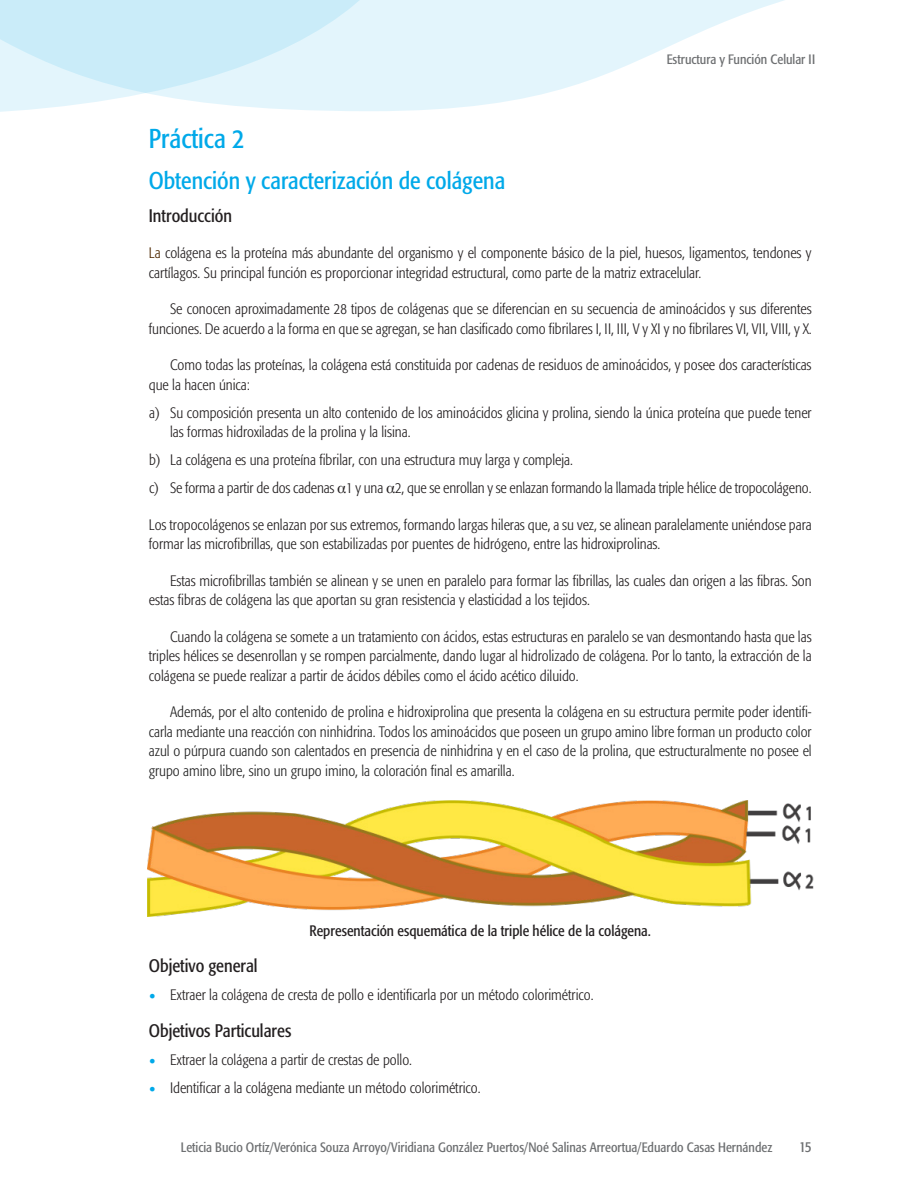
<style>
.page{position:relative;width:918px;height:1188px;background:#fff}
.page>*{position:absolute;margin:0;border:0;box-sizing:border-box;transform-origin:0 0}
.cabeza_13_pts_format{font:condensed 27px "Formata";color:#00a9e9}
.cabeza_azul_practica{font:condensed 24px "Formata";color:#00a9e9}
.subcabeza12_pts{font:condensed 18px "Formata";color:#231f20}
.texto_sangria{font:300 condensed 15px/19.5px "Formata";color:#231f20}
.inciso_0_5{font:300 condensed 15px/19.5px "Formata";color:#231f20}
._1er_parrafo{font:300 condensed 15px/19.5px "Formata";color:#231f20}
.texto_sangria-2{font:300 condensed 15px/19.5px "Formata";color:#222;text-align:justify}
.pie_de_imagen{font:condensed 15px "Formata";color:#231f20}
.t1{font:condensed 15px "Formata";color:#6d6f71}
.t2{font:condensed 13.5px "Formata";color:#6d6f71}
.s1{color:#4e2800}
.s2{font-family:"Times";font-weight:400;font-stretch:normal}
.s3{font-size:19.5px;color:#00a9e9}
</style>
<div class="page">
<svg style="left:0;top:0;width:784px;height:111px;fill:#e3f5fc"></svg>
<img style="left:147px;top:801px;width:666px;height:115px">
<p class="t2" style="left:667px;top:51px;width:150px">Estructura y Función Celular II</p>
<p class="cabeza_13_pts_format" style="left:149px;top:122px;width:97px">Práctica 2</p>
<p class="cabeza_azul_practica" style="left:149px;top:167px;width:358px">Obtención y caracterización de colágena</p>
<p class="subcabeza12_pts" style="left:149px;top:205px;width:85px">Introducción</p>
<p class="_1er_parrafo" style="left:149px;top:243px;width:664px"><span class="s1">La</span> colágena es la proteína más abundante del organismo y el componente básico de la piel, huesos, ligamentos, tendones y cartílagos. Su principal función es proporcionar integridad estructural, como parte de la matriz extracelular.</p>
<p class="texto_sangria" style="left:149px;top:299px;width:664px;text-align:right">Se conocen aproximadamente 28 tipos de colágenas que se diferencian en su secuencia de aminoácidos y sus diferentes funciones. De acuerdo a la forma en que se agregan, se han clasificado como fibrilares I, II, III, V y XI y no fibrilares VI, VII, VIII, y X.</p>
<p class="texto_sangria" style="left:149px;top:355px;width:664px;text-indent:21px">Como todas las proteínas, la colágena está constituida por cadenas de residuos de aminoácidos, y posee dos características que la hacen única:</p>
<p class="inciso_0_5" style="left:170px;top:403px;width:643px;text-indent:-21px">a) Su composición presenta un alto contenido de los aminoácidos glicina y prolina, siendo la única proteína que puede tener las formas hidroxiladas de la prolina y la lisina.</p>
<p class="inciso_0_5" style="left:149px;top:450px;width:425px">b) La colágena es una proteína fibrilar, con una estructura muy larga y compleja.</p>
<p class="inciso_0_5" style="left:149px;top:478px;width:664px">c) Se forma a partir de dos cadenas <span class="s2">α</span>1 y una <span class="s2">α</span>2, que se enrollan y se enlazan formando la llamada triple hélice de tropocolágeno.</p>
<p class="_1er_parrafo" style="left:149px;top:515px;width:664px">Los tropocolágenos se enlazan por sus extremos, formando largas hileras que, a su vez, se alinean paralelamente uniéndose para formar las microfibrillas, que son estabilizadas por puentes de hidrógeno, entre las hidroxiprolinas.</p>
<p class="texto_sangria" style="left:149px;top:571px;width:664px;text-indent:21px">Estas microfibrillas también se alinean y se unen en paralelo para formar las fibrillas, las cuales dan origen a las fibras. Son estas fibras de colágena las que aportan su gran resistencia y elasticidad a los tejidos.</p>
<p class="texto_sangria" style="left:149px;top:627px;width:664px;text-align:justify;text-indent:21px">Cuando la colágena se somete a un tratamiento con ácidos, estas estructuras en paralelo se van desmontando hasta que las triples hélices se desenrollan y se rompen parcialmente, dando lugar al hidrolizado de colágena. Por lo tanto, la extracción de la colágena se puede realizar a partir de ácidos débiles como el ácido acético diluido.</p>
<p class="texto_sangria-2" style="left:149px;top:702px;width:664px;text-indent:21px">Además, por el alto contenido de prolina e hidroxiprolina que presenta la colágena en su estructura permite poder identifi&shy;carla mediante una reacción con ninhidrina. Todos los aminoácidos que poseen un grupo amino libre forman un producto color azul o púrpura cuando son calentados en presencia de ninhidrina y en el caso de la prolina, que estructuralmente no posee el grupo amino libre, sino un grupo imino, la coloración final es amarilla.</p>
<p class="pie_de_imagen" style="left:310px;top:922px;width:343px">Representación esquemática de la triple hélice de la colágena.</p>
<p class="subcabeza12_pts" style="left:149px;top:955px;width:110px">Objetivo general</p>
<p class="inciso_0_5" style="left:149px;top:986px;width:446px"><span class="s3">•</span> Extraer la colágena de cresta de pollo e identificarla por un método colorimétrico.</p>
<p class="subcabeza12_pts" style="left:149px;top:1020px;width:144px">Objetivos Particulares</p>
<p class="inciso_0_5" style="left:149px;top:1050px;width:264px"><span class="s3">•</span> Extraer la colágena a partir de crestas de pollo.</p>
<p class="inciso_0_5" style="left:149px;top:1078px;width:333px"><span class="s3">•</span> Identificar a la colágena mediante un método colorimétrico.</p>
<p class="t2" style="left:181px;top:1139px;width:593px">Leticia Bucio Ortíz/Verónica Souza Arroyo/Viridiana González Puertos/Noé Salinas Arreortua/Eduardo Casas Hernández</p>
<p class="t1" style="left:799px;top:1138px;width:14px">15</p>
</div>
